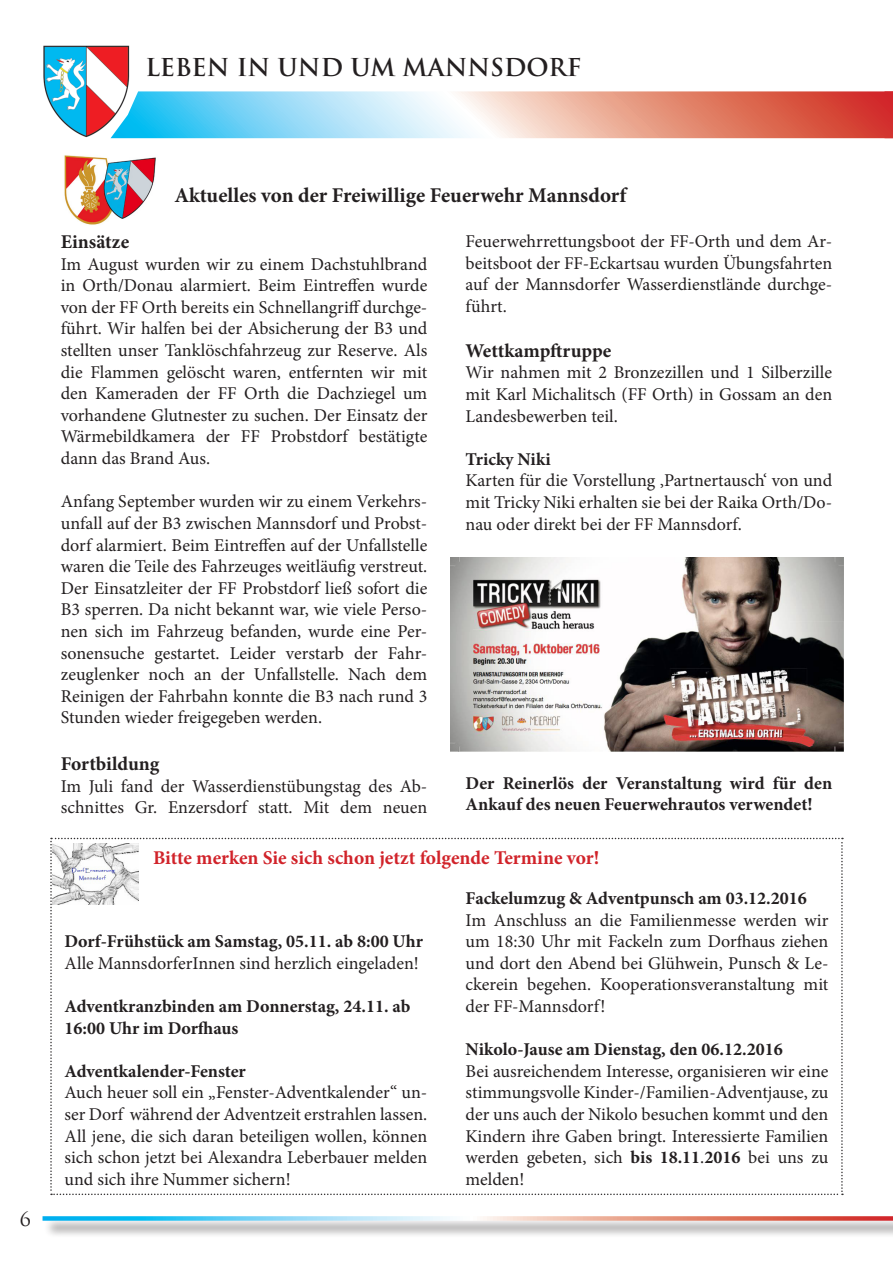
<style>
.page{position:relative;width:893px;height:1263px;background:#fff}
.page>*{position:absolute;margin:0;border:0;box-sizing:border-box;transform-origin:0 0}
.Seitenüberschrift_li{font:700 24px "Trajan Pro";color:#231f20}
.Fliesstext_ohne_Spal{font:700 21px "Minion Pro";color:#231f20}
.Fliesstext_Überschri{font:700 19.5px "Minion Pro";color:#d1232a}
.Fliesstext_2_Spalten{font:700 19.5px "Minion Pro";color:#231f20}
.t1{font:19.5px "Trajan Pro";color:#231f20}
.Fliesstext_2_Spalten-2{font:18px/21.6px "Minion Pro";color:#231f20;text-align:justify}
.Fliesstext_2_Spalten-3{font:700 18px/21.6px "Minion Pro";color:#231f20}
.s1{font-weight:700}
</style>
<div class="page">
<img style="left:43px;top:45px;width:92px;height:94px">
<svg style="left:111px;top:91px;width:782px;height:47px;background:#c1b2b5"></svg>
<div style="left:44px;top:1217px;width:849px;height:21px;background:#231f20;opacity:.59"></div>
<svg style="left:43px;top:1216px;width:849px;height:5px;background:#b1b6be"></svg>
<img style="left:64px;top:155px;width:92px;height:70px">
<img style="left:451px;top:557px;width:392px;height:195px">
<svg style="left:50px;top:838px;width:793px;height:357px"></svg>
<img style="left:52px;top:844px;width:86px;height:61px">
<p class="Seitenüberschrift_li" style="left:145px;top:52px;width:438px">LEBEN IN UND UM MANNSDORF</p>
<p class="t1" style="left:20px;top:1206px;width:13px">6</p>
<p class="Fliesstext_ohne_Spal" style="left:174px;top:180px;width:453px">Aktuelles von der Freiwillige Feuerwehr Mannsdorf</p>
<p class="Fliesstext_2_Spalten" style="left:61px;top:228px;width:70px">Einsätze</p>
<p class="Fliesstext_2_Spalten-2" style="left:61px;top:253px;width:368px">Im August wurden wir zu einem Dachstuhlbrand in Orth/Donau alarmiert. Beim Eintreffen wurde von der FF Orth bereits ein Schnellangriff durchge&shy;führt. Wir halfen bei der Absicherung der B3 und stellten unser Tanklöschfahrzeug zur Reserve. Als die Flammen gelöscht waren, entfernten wir mit den Kameraden der FF Orth die Dachziegel um vorhandene Glutnester zu suchen. Der Einsatz der Wärmebildkamera der FF Probstdorf bestätigte dann das Brand Aus.</p>
<p class="Fliesstext_2_Spalten-2" style="left:61px;top:491px;width:368px">Anfang September wurden wir zu einem Verkehrs&shy;unfall auf der B3 zwischen Mannsdorf und Probst&shy;dorf alarmiert. Beim Eintreffen auf der Unfallstelle waren die Teile des Fahrzeuges weitläufig verstreut.</p>
<p class="Fliesstext_2_Spalten-2" style="left:61px;top:577px;width:368px">Der Einsatzleiter der FF Probstdorf ließ sofort die B3 sperren. Da nicht bekannt war, wie viele Perso&shy;nen sich im Fahrzeug befanden, wurde eine Per&shy;sonensuche gestartet. Leider verstarb der Fahr&shy;zeuglenker noch an der Unfallstelle. Nach dem Reinigen der Fahrbahn konnte die B3 nach rund 3<br>Stunden wieder freigegeben werden.</p>
<p class="Fliesstext_2_Spalten" style="left:61px;top:750px;width:100px">Fortbildung</p>
<p class="Fliesstext_2_Spalten-2" style="left:61px;top:775px;width:368px">Im Juli fand der Wasserdienstübungstag des Ab&shy;schnittes Gr. Enzersdorf statt. Mit dem neuen</p>
<p class="Fliesstext_2_Spalten-2" style="left:466px;top:230px;width:368px">Feuerwehrrettungsboot der FF-Orth und dem Ar&shy;beitsboot der FF-Eckartsau wurden Übungsfahrten auf der Mannsdorfer Wasserdienstlände durchge&shy;führt.</p>
<p class="Fliesstext_2_Spalten" style="left:466px;top:337px;width:147px">Wettkampftruppe</p>
<p class="Fliesstext_2_Spalten-2" style="left:466px;top:362px;width:368px">Wir nahmen mit 2 Bronzezillen und 1 Silberzille mit Karl Michalitsch (FF Orth) in Gossam an den Landesbewerben teil.</p>
<p class="Fliesstext_2_Spalten-3" style="left:466px;top:448px;width:87px">Tricky Niki</p>
<p class="Fliesstext_2_Spalten-2" style="left:466px;top:470px;width:368px">Karten für die Vorstellung ‚Partnertausch‘ von und mit Tricky Niki erhalten sie bei der Raika Orth/Do&shy;nau oder direkt bei der FF Mannsdorf.</p>
<p class="Fliesstext_2_Spalten-3" style="left:466px;top:772px;width:368px">Der Reinerlös der Veranstaltung wird für den<br>Ankauf des neuen Feuerwehrautos verwendet!</p>
<p class="Fliesstext_Überschri" style="left:153px;top:844px;width:448px">Bitte merken Sie sich schon jetzt folgende Termine vor!</p>
<p class="Fliesstext_2_Spalten-3" style="left:65px;top:930px;width:360px">Dorf-Frühstück am Samstag, 05.11. ab 8:00 Uhr</p>
<p class="Fliesstext_2_Spalten-2" style="left:65px;top:952px;width:356px">Alle MannsdorferInnen sind herzlich eingeladen!</p>
<p class="Fliesstext_2_Spalten-3" style="left:65px;top:995px;width:347px">Adventkranzbinden am Donnerstag, 24.11. ab<br>16:00 Uhr im Dorfhaus</p>
<p class="Fliesstext_2_Spalten-3" style="left:65px;top:1060px;width:183px">Adventkalender-Fenster</p>
<p class="Fliesstext_2_Spalten-2" style="left:65px;top:1082px;width:364px">Auch heuer soll ein „Fenster-Adventkalender“ un&shy;ser Dorf während der Adventzeit erstrahlen lassen.<br>All jene, die sich daran beteiligen wollen, können sich schon jetzt bei Alexandra Leberbauer melden und sich ihre Nummer sichern!</p>
<p class="Fliesstext_2_Spalten-3" style="left:466px;top:887px;width:343px">Fackelumzug &amp; Adventpunsch am 03.12.2016</p>
<p class="Fliesstext_2_Spalten-2" style="left:466px;top:909px;width:364px">Im Anschluss an die Familienmesse werden wir um 18:30 Uhr mit Fackeln zum Dorfhaus ziehen und dort den Abend bei Glühwein, Punsch &amp; Le&shy;ckerein begehen. Kooperationsveranstaltung mit der FF-Mannsdorf!</p>
<p class="Fliesstext_2_Spalten-3" style="left:466px;top:1038px;width:319px">Nikolo-Jause am Dienstag, den 06.12.2016</p>
<p class="Fliesstext_2_Spalten-2" style="left:466px;top:1060px;width:364px">Bei ausreichendem Interesse, organisieren wir eine stimmungsvolle Kinder-/Familien-Adventjause, zu der uns auch der Nikolo besuchen kommt und den Kindern ihre Gaben bringt. Interessierte Familien werden gebeten, sich <span class="s1">bis 18.11</span>.<span class="s1">2016</span> bei uns zu melden!</p>
</div>
